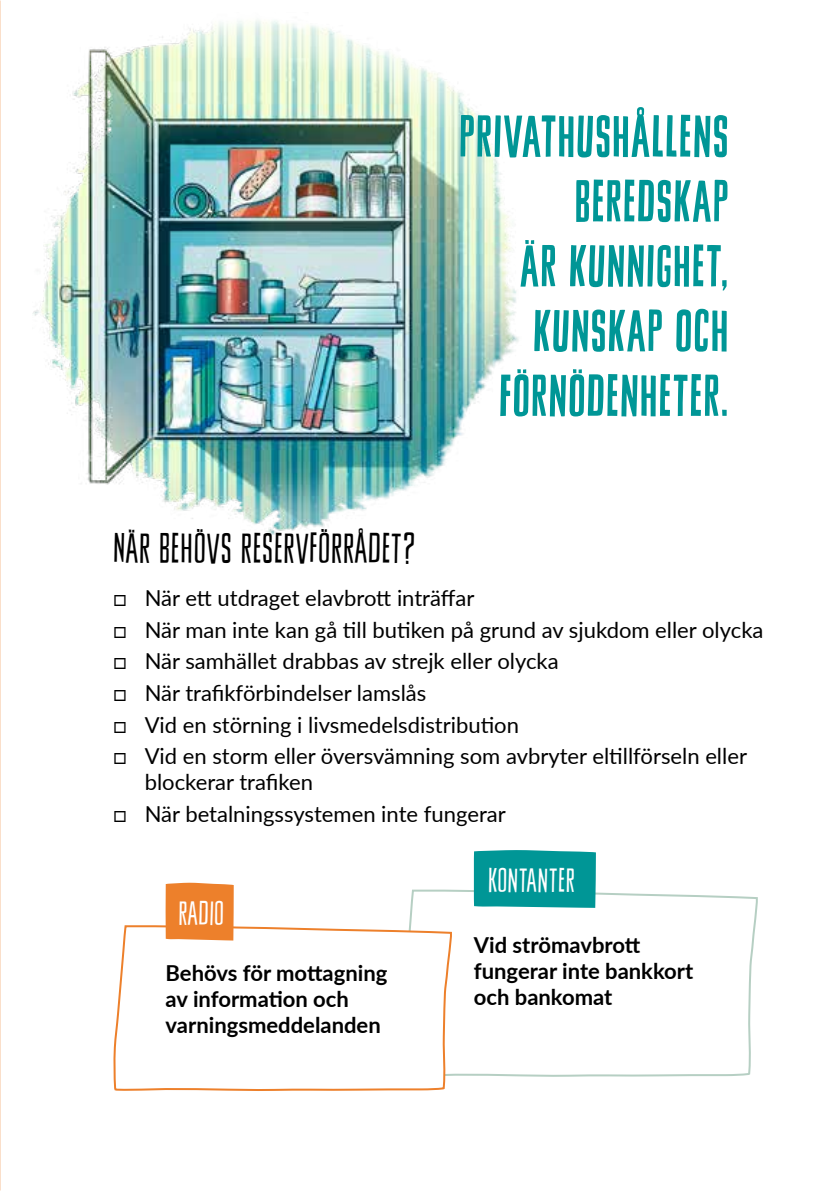
<style>
.page{position:relative;width:840px;height:1191px;background:#fff}
.page>*{position:absolute;margin:0;border:0;box-sizing:border-box;transform-origin:0 0}
.t1{font:54px/64.8px "Sheldon";letter-spacing:.025em;color:#009696;text-align:right}
.t2{font:40px "Sheldon Feather";letter-spacing:.03em;color:#000}
.t3{font:32px "Sheldon Feather";letter-spacing:.03em;color:#fff}
.t4{font:22px/26px "Lato";color:#000}
.t5{font:700 22px/26px "Lato";color:#000}
</style>
<div class="page">
<img style="left:32px;top:20px;width:487px;height:514px">
<svg style="left:409px;top:888px;width:349px;height:189px"></svg>
<div style="left:473px;top:850px;width:122px;height:58px;background:#009696"></div>
<svg style="left:113px;top:923px;width:339px;height:168px"></svg>
<div style="left:165px;top:882px;width:68px;height:58px;background:#ed802b"></div>
<h1 class="t1" style="left:459px;top:104px;width:270px">PRIVATHUSHÅLLENS<br>BEREDSKAP<br>ÄR KUNNIGHET,<br>KUNSKAP OCH<br>FÖRNÖDENHETER.</h1>
<h2 class="t2" style="left:113px;top:527px;width:303px">NÄR BEHÖVS RESERVFÖRRÅDET?</h2>
<p class="t4" style="left:113px;top:584px;width:362px">□ När ett utdraget elavbrott inträffar</p>
<p class="t4" style="left:113px;top:615px;width:651px">□ När man inte kan gå till butiken på grund av sjukdom eller olycka</p>
<p class="t4" style="left:113px;top:647px;width:446px">□ När samhället drabbas av strejk eller olycka</p>
<p class="t4" style="left:113px;top:679px;width:314px">□ När trafikförbindelser lamslås</p>
<p class="t4" style="left:113px;top:710px;width:407px">□ Vid en störning i livsmedelsdistribution</p>
<p class="t4" style="left:145px;top:742px;width:603px;text-indent:-31px">□ Vid en storm eller översvämning som avbryter eltillförseln eller blockerar trafiken</p>
<p class="t4" style="left:113px;top:800px;width:393px">□ När betalningssystemen inte fungerar</p>
<h3 class="t3" style="left:178px;top:896px;width:47px">RADIO</h3>
<p class="t5" style="left:165px;top:958px;width:223px">Behövs för mottagning av information och varningsmeddelanden</p>
<h3 class="t3" style="left:488px;top:864px;width:88px">KONTANTER</h3>
<p class="t5" style="left:473px;top:930px;width:221px">Vid strömavbrott fungerar inte bankkort och bankomat</p>
</div>
